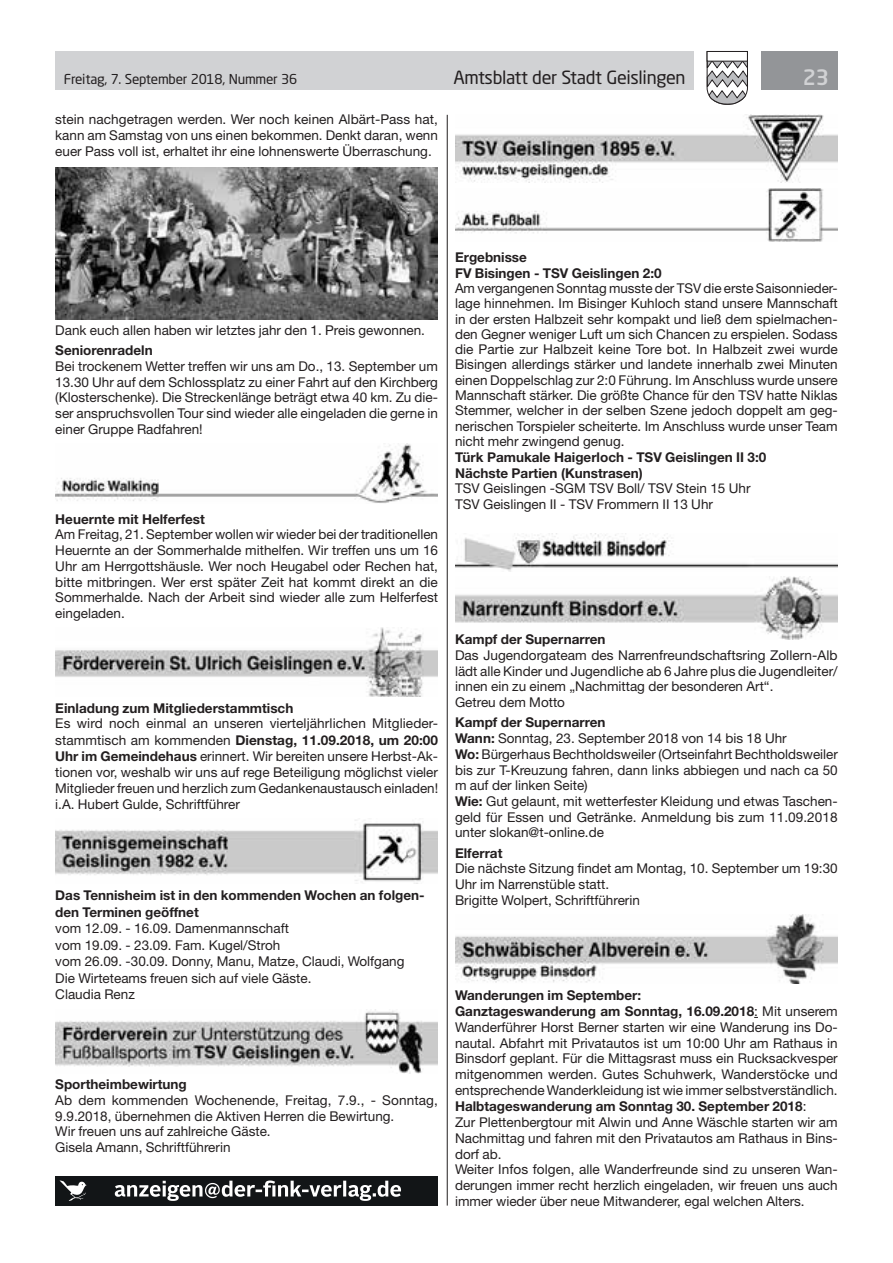
<style>
.page{position:relative;width:893px;height:1263px;background:#fff}
.page>*{position:absolute;margin:0;border:0;box-sizing:border-box;transform-origin:0 0}
.t1{font:500 21px "Neo Sans Std";color:#d1d2d4}
.t2{font:18px "Neo Sans Std";letter-spacing:-.02em;color:#231f20}
.t3{font:13.5px/15.8px "Helvetica Neue LT Std";color:#231f20}
.t4{font:700 13.5px/16px "Helvetica Neue LT Std";color:#231f20}
.t5{font:13.5px "Neo Sans Std";letter-spacing:-.015em;color:#231f20}
.s1{font-weight:700}
</style>
<div class="page">
<div style="left:55px;top:51px;width:639px;height:38px;background:#d1d2d4"></div>
<div style="left:761px;top:51px;width:77px;height:38px;background:#939598"></div>
<svg style="left:706px;top:51px;width:42px;height:54px"></svg>
<div style="left:707px;top:51px;width:41px;height:10px;background:#fff;border:1px solid #231f20"></div>
<hr style="left:447px;top:115px;width:1px;height:1090px;background:#231f20">
<img style="left:55px;top:168px;width:383px;height:151px">
<img style="left:55px;top:443px;width:383px;height:60px">
<img style="left:55px;top:628px;width:383px;height:69px">
<img style="left:55px;top:820px;width:383px;height:64px">
<img style="left:55px;top:1009px;width:383px;height:64px">
<img style="left:455px;top:115px;width:383px;height:68px">
<img style="left:455px;top:188px;width:383px;height:54px">
<img style="left:455px;top:534px;width:383px;height:38px">
<img style="left:455px;top:577px;width:383px;height:63px">
<img style="left:455px;top:914px;width:383px;height:70px">
<div style="left:55px;top:1176px;width:383px;height:29px;background:#121517"></div>
<svg style="left:60px;top:1180px;width:27px;height:21px"></svg>
<svg style="left:115px;top:1180px;width:286px;height:21px"></svg>
<p class="t5" style="left:64px;top:71px;width:235px">Freitag, 7. September 2018, Nummer 36</p>
<h2 class="t2" style="left:453px;top:66px;width:234px">Amtsblatt der Stadt Geislingen</h2>
<h1 class="t1" style="left:803px;top:64px;width:28px">23</h1>
<p class="t3" style="left:55px;top:112px;width:384px;text-align:justify">stein nachgetragen werden. Wer noch keinen Albärt-Pass hat, kann am Samstag von uns einen bekommen. Denkt daran, wenn euer Pass voll ist, erhaltet ihr eine lohnenswerte Überraschung.</p>
<p class="t3" style="left:55px;top:322px;width:371px">Dank euch allen haben wir letztes jahr den 1. Preis gewonnen.</p>
<p class="t4" style="left:55px;top:342px;width:99px">Seniorenradeln</p>
<p class="t3" style="left:55px;top:358px;width:384px;text-align:justify">Bei trockenem Wetter treffen wir uns am Do., 13. September um 13.30 Uhr auf dem Schlossplatz zu einer Fahrt auf den Kirchberg (Klosterschenke). Die Streckenlänge beträgt etwa 40 km. Zu die&shy;ser anspruchsvollen Tour sind wieder alle eingeladen die gerne in einer Gruppe Radfahren!</p>
<p class="t4" style="left:55px;top:510px;width:151px">Heuernte mit Helferfest</p>
<p class="t3" style="left:55px;top:526px;width:384px;text-align:justify">Am Freitag, 21. September wollen wir wieder bei der traditionellen Heuernte an der Sommerhalde mithelfen. Wir treffen uns um 16<br>Uhr am Herrgottshäusle. Wer noch Heugabel oder Rechen hat, bitte mitbringen. Wer erst später Zeit hat kommt direkt an die Sommerhalde. Nach der Arbeit sind wieder alle zum Helferfest eingeladen.</p>
<p class="t4" style="left:55px;top:699px;width:240px">Einladung zum Mitgliederstammtisch</p>
<p class="t3" style="left:55px;top:715px;width:384px;text-align:justify">Es wird noch einmal an unseren vierteljährlichen Mitglieder&shy;stammtisch am kommenden <span class="s1">Dienstag, 11.09.2018, um 20:00<br>Uhr im Gemeindehaus</span> erinnert. Wir bereiten unsere Herbst-Ak&shy;tionen vor, weshalb wir uns auf rege Beteiligung möglichst vieler Mitglieder freuen und herzlich zum Gedankenaustausch einladen! i.A. Hubert Gulde, Schriftführer</p>
<p class="t4" style="left:55px;top:887px;width:371px;line-height:16.5px">Das Tennisheim ist in den kommenden Wochen an folgen&shy;den Terminen geöffnet</p>
<p class="t3" style="left:55px;top:920px;width:351px;line-height:16.5px">vom 12.09. - 16.09. Damenmannschaft<br>vom 19.09. - 23.09. Fam. Kugel/Stroh<br>vom 26.09. -30.09. Donny, Manu, Matze, Claudi, Wolfgang Die Wirteteams freuen sich auf viele Gäste.<br>Claudia Renz</p>
<p class="t4" style="left:55px;top:1076px;width:133px">Sportheimbewirtung</p>
<p class="t3" style="left:55px;top:1092px;width:384px">Ab dem kommenden Wochenende, Freitag, 7.9., - Sonntag, 9.9.2018, übernehmen die Aktiven Herren die Bewirtung.<br>Wir freuen uns auf zahlreiche Gäste.<br>Gisela Amann, Schriftführerin</p>
<p class="t4" style="left:455px;top:248px;width:208px">Ergebnisse<br>FV Bisingen - TSV Geislingen 2:0</p>
<p class="t3" style="left:455px;top:280px;width:384px;line-height:15.3px;text-align:justify">Am vergangenen Sonntag musste der TSV die erste Saisonnieder&shy;lage hinnehmen. Im Bisinger Kuhloch stand unsere Mannschaft in der ersten Halbzeit sehr kompakt und ließ dem spielmachen&shy;den Gegner weniger Luft um sich Chancen zu erspielen. Sodass die Partie zur Halbzeit keine Tore bot. In Halbzeit zwei wurde Bisingen allerdings stärker und landete innerhalb zwei Minuten einen Doppelschlag zur 2:0 Führung. Im Anschluss wurde unsere Mannschaft stärker. Die größte Chance für den TSV hatte Niklas Stemmer, welcher in der selben Szene jedoch doppelt am geg&shy;nerischen Torspieler scheiterte. Im Anschluss wurde unser Team nicht mehr zwingend genug.</p>
<p class="t4" style="left:455px;top:449px;width:313px">Türk Pamukale Haigerloch - TSV Geislingen II 3:0<br>Nächste Partien (Kunstrasen)</p>
<p class="t3" style="left:455px;top:481px;width:297px;line-height:15.3px">TSV Geislingen -SGM TSV Boll/ TSV Stein 15 Uhr<br>TSV Geislingen II - TSV Frommern II 13 Uhr</p>
<p class="t4" style="left:455px;top:631px;width:152px">Kampf der Supernarren</p>
<p class="t3" style="left:455px;top:647px;width:384px">Das Jugendorgateam des Narrenfreundschaftsring Zollern-Alb lädt alle Kinder und Jugendliche ab 6 Jahre plus die Jugendleiter/ innen ein zu einem „Nachmittag der besonderen Art“.<br>Getreu dem Motto</p>
<p class="t3" style="left:455px;top:714px;width:384px"><span class="s1">Kampf der Supernarren<br>Wann:</span> Sonntag, 23. September 2018 von 14 bis 18 Uhr<br><span class="s1">Wo:</span> Bürgerhaus Bechtholdsweiler (Ortseinfahrt Bechtholdsweiler bis zur T-Kreuzung fahren, dann links abbiegen und nach ca 50 m auf der linken Seite)<br><span class="s1">Wie:</span> Gut gelaunt, mit wetterfester Kleidung und etwas Taschen&shy;geld für Essen und Getränke. Anmeldung bis zum 11.09.2018 unter slokan@t-online.de</p>
<p class="t4" style="left:455px;top:845px;width:49px">Elferrat</p>
<p class="t3" style="left:455px;top:860px;width:384px">Die nächste Sitzung findet am Montag, 10. September um 19:30<br>Uhr im Narrenstüble statt.<br>Brigitte Wolpert, Schriftführerin</p>
<p class="t3" style="left:455px;top:987px;width:384px"><span class="s1">Wanderungen im September:<br>Ganztageswanderung am Sonntag, 16.09.2018</span>: Mit unserem Wanderführer Horst Berner starten wir eine Wanderung ins Do&shy;nautal. Abfahrt mit Privatautos ist um 10:00 Uhr am Rathaus in Binsdorf geplant. Für die Mittagsrast muss ein Rucksackvesper mitgenommen werden. Gutes Schuhwerk, Wanderstöcke und entsprechende Wanderkleidung ist wie immer selbstverständlich.<br><span class="s1">Halbtageswanderung am Sonntag 30. September 2018</span>:<br>Zur Plettenbergtour mit Alwin und Anne Wäschle starten wir am Nachmittag und fahren mit den Privatautos am Rathaus in Bins&shy;dorf ab.<br>Weiter Infos folgen, alle Wanderfreunde sind zu unseren Wan&shy;derungen immer recht herzlich eingeladen, wir freuen uns auch immer wieder über neue Mitwanderer, egal welchen Alters.</p>
</div>
